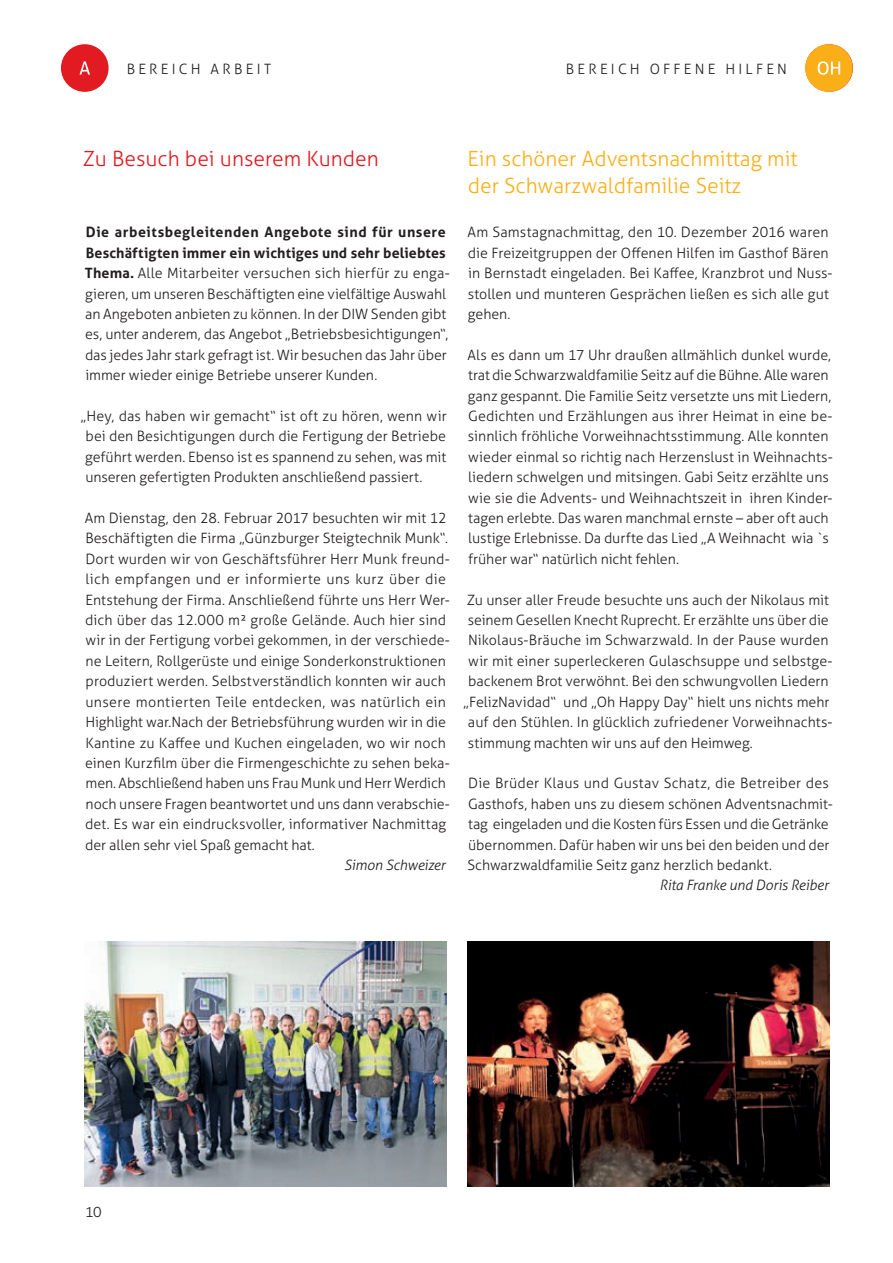
<style>
.page{position:relative;width:893px;height:1263px;background:#fff}
.page>*{position:absolute;margin:0;border:0;box-sizing:border-box;transform-origin:0 0}
.t1{font:300 21px/27px "Aller";color:#faaf18}
.t2{font:300 21px "Aller";color:#e21a21}
.t3{font:300 14.25px/20.4px "Aller";color:#231f20}
.t4{font:italic 300 14.25px "Aller";letter-spacing:-.01em;color:#231f20}
.s1{font-weight:700}
</style>
<div class="page">
<img style="left:85px;top:941px;width:361px;height:245px">
<img style="left:468px;top:941px;width:362px;height:246px">
<div style="left:61px;top:44px;width:48px;height:48px;background:#e21a21;border-radius:50%"></div>
<svg style="left:79px;top:61px;width:11px;height:14px"></svg>
<div style="left:805px;top:44px;width:48px;height:48px;background:#faaf18;border-radius:50%"></div>
<svg style="left:818px;top:61px;width:22px;height:14px"></svg>
<p class="t3" style="left:127px;top:59px;width:55px">Ber eich</p>
<p class="t3" style="left:211px;top:59px;width:54px">Ar beit</p>
<p class="t3" style="left:566px;top:59px;width:55px">Ber eich</p>
<p class="t3" style="left:650px;top:59px;width:98px">Off en e Hilf</p>
<p class="t3" style="left:766px;top:59px;width:19px">en</p>
<h1 class="t2" style="left:83px;top:146px;width:297px">Zu Besuch bei unserem Kunden</h1>
<p class="t3" style="left:85px;top:222px;width:367px"><span class="s1">Die arbeitsbegleitenden Angebote sind für unsere Beschäftigten immer ein wichtiges und sehr beliebtes Thema.</span> Alle Mitarbeiter versuchen sich hierfür zu enga&shy;gieren, um unseren Beschäftigten eine vielfältige Auswahl an Angeboten anbieten zu können. In der DIW Senden gibt es, unter anderem, das Angebot „Betriebsbesichtigungen“, das jedes Jahr stark gefragt ist. Wir besuchen das Jahr über immer wieder einige Betriebe unserer Kunden.</p>
<p class="t3" style="left:85px;top:406px;width:363px;text-align:justify;text-indent:-5px">„Hey, das haben wir gemacht“ ist oft zu hören, wenn wir bei den Besichtigungen durch die Fertigung der Betriebe geführt werden. Ebenso ist es spannend zu sehen, was mit unseren gefertigten Produkten anschließend passiert.</p>
<p class="t3" style="left:85px;top:508px;width:367px">Am Dienstag, den 28. Februar 2017 besuchten wir mit 12<br>Beschäftigten die Firma „Günzburger Steigtechnik Munk“.<br>Dort wurden wir von Geschäftsführer Herr Munk freund&shy;lich empfangen und er informierte uns kurz über die Entstehung der Firma. Anschließend führte uns Herr Wer&shy;dich über das 12.000 m² große Gelände. Auch hier sind wir in der Fertigung vorbei gekommen, in der verschiede&shy;ne Leitern, Rollgerüste und einige Sonderkonstruktionen produziert werden. Selbstverständlich konnten wir auch unsere montierten Teile entdecken, was natürlich ein Highlight war.Nach der Betriebsführung wurden wir in die Kantine zu Kaffee und Kuchen eingeladen, wo wir noch einen Kurzfilm über die Firmengeschichte zu sehen beka&shy;men. Abschließend haben uns Frau Munk und Herr Werdich noch unsere Fragen beantwortet und uns dann verabschie&shy;det. Es war ein eindrucksvoller, informativer Nachmittag der allen sehr viel Spaß gemacht hat.</p>
<p class="t4" style="left:344px;top:856px;width:103px">Simon Schweizer</p>
<h1 class="t1" style="left:468px;top:145px;width:331px">Ein schöner Adventsnachmittag mit der Schwarzwaldfamilie Seitz</h1>
<p class="t3" style="left:468px;top:222px;width:367px">Am Samstagnachmittag, den 10. Dezember 2016 waren die Freizeitgruppen der Offenen Hilfen im Gasthof Bären in Bernstadt eingeladen. Bei Kaffee, Kranzbrot und Nuss&shy;stollen und munteren Gesprächen ließen es sich alle gut gehen.</p>
<p class="t3" style="left:468px;top:344px;width:367px">Als es dann um 17 U hr draußen allmählich dunkel wurde, trat die Schwarzwaldfamilie Seitz auf die Bühne. Alle waren ganz gespannt. Die Familie Seitz versetzte uns mit Liedern, Gedichten und Erzählungen aus ihrer Heimat in eine be&shy;sinnlich fröhliche Vorweihnachtsstimmung. Alle konnten wieder einmal so richtig nach Herzenslust in Weihnachts&shy;liedern schwelgen und mitsingen. Gabi Seitz erzählte uns wie sie die Advents- und Weihnachtszeit in ihren Kinder&shy;tagen erlebte. Das waren manchmal ernste – aber oft auch lustige Erlebnisse. Da durfte das Lied „A Weihnacht wia `s früher war“ natürlich nicht fehlen.</p>
<p class="t3" style="left:467px;top:589px;width:363px">Zu unser aller Freude besuchte uns auch der Nikolaus mit</p>
<p class="t3" style="left:468px;top:610px;width:362px">seinem Gesellen Knecht Ruprecht. Er erzählte uns über die</p>
<p class="t3" style="left:468px;top:630px;width:362px">Nikolaus-Bräuche im Schwarzwald. In der Pause wurden</p>
<p class="t3" style="left:468px;top:651px;width:366px">wir mit einer superleckeren Gulaschsuppe und selbstge-</p>
<p class="t3" style="left:468px;top:671px;width:362px">backenem Brot verwöhnt. Bei den schwungvollen Liedern</p>
<p class="t3" style="left:463px;top:691px;width:368px">„FelizNavidad“ und „Oh Happy Day“ hielt uns nichts mehr</p>
<p class="t3" style="left:468px;top:712px;width:366px">auf den Stühlen. In glücklich zufriedener Vorweihnachts-</p>
<p class="t3" style="left:468px;top:732px;width:286px">stimmung machten wir uns auf den Heimweg.</p>
<p class="t3" style="left:468px;top:773px;width:367px">Die Brüder Klaus und Gustav Schatz, die Betreiber des Gasthofs, haben uns zu diesem schönen Adventsnachmit&shy;tag eingeladen und die Kosten fürs Essen und die Getränke übernommen. Dafür haben wir uns bei den beiden und der Schwarzwaldfamilie Seitz ganz herzlich bedankt.</p>
<p class="t4" style="left:659px;top:877px;width:171px">Rita Franke und Doris Reiber</p>
<p class="t3" style="left:85px;top:1202px;width:18px">10</p>
</div>
